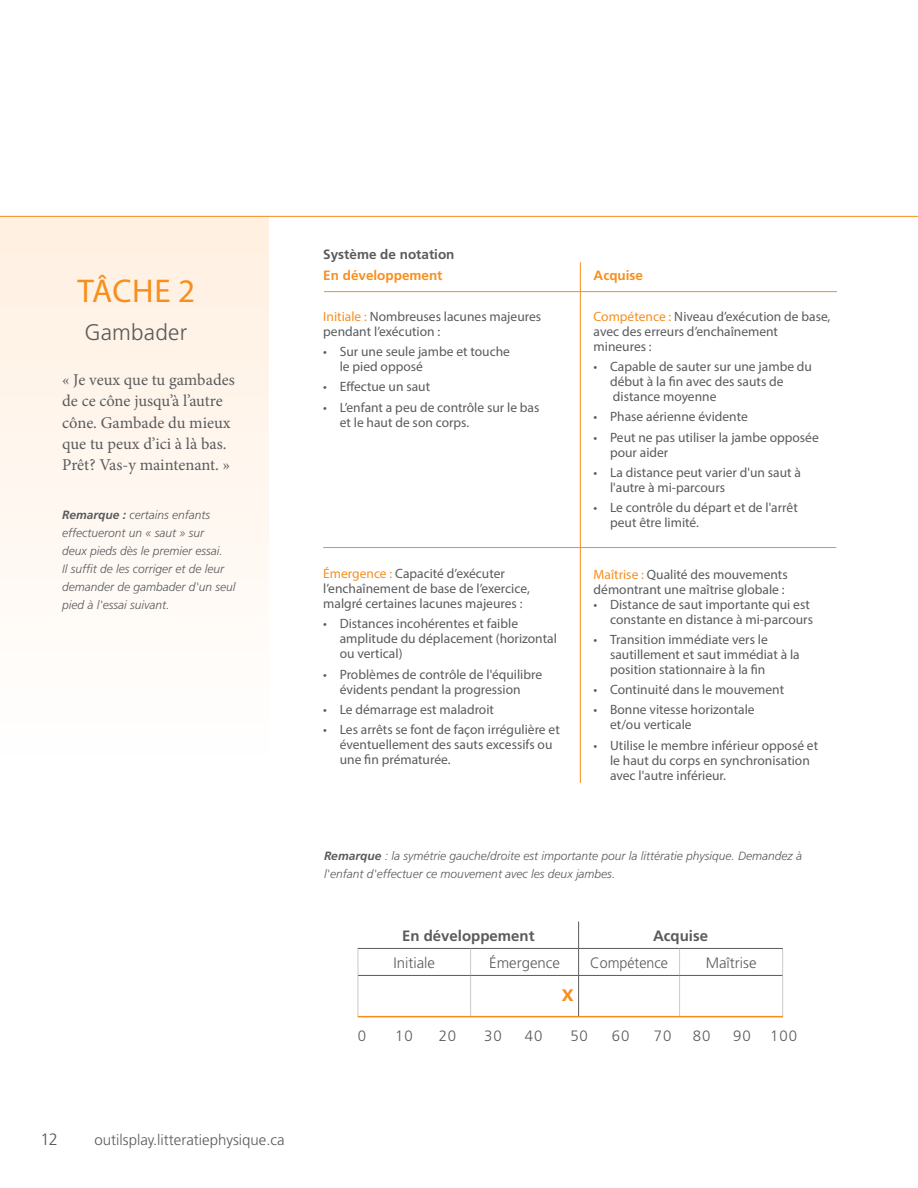
<style>
.page{position:relative;width:918px;height:1188px;background:#fff}
.page>*{position:absolute;margin:0;border:0;box-sizing:border-box;transform-origin:0 0}
.t1{font:33px "Myriad Pro";letter-spacing:.01em;color:#f78f1e}
.t2{font:600 24px "Myriad Pro";color:#f78f1e}
.t3{font:300 22.5px "Frutiger LT Std";letter-spacing:.01em;color:#5a5b5d}
.t4{font:16.5px/21px "Minion Pro";color:#5a5b5d}
.t5{font:300 16.5px "Frutiger LT Std";color:#5a5b5d}
.t6{font:300 15px "Frutiger LT Std";color:#5a5b5d}
.t7{font:700 15px "Frutiger LT Std";color:#5a5b5d}
.t8{font:300 15px "Frutiger LT Std";color:#5a5b5d;scale:.95 1}
.t9{font:13.5px/15px "Myriad Pro";color:#5a5b5d}
.t10{font:700 13.5px "Frutiger LT Std";color:#f78f1e}
.t11{font:700 13.5px "Frutiger LT Std";color:#5a5b5d}
.t12{font:italic 300 12px/18px "Frutiger LT Std";color:#5a5b5d}
.s1{font-weight:700}
.s2{color:#f78f1e}
</style>
<div class="page">
<div style="left:853px;top:1034px;width:34px;height:34px;border:2px solid #fff;border-radius:50%"></div>
<div style="left:854px;top:117px;width:34px;height:34px;border:2px solid #fff;border-radius:50%"></div>
<div style="left:854px;top:576px;width:34px;height:34px;border:2px solid #fff;border-radius:50%"></div>
<div style="left:0;top:216px;width:269px;height:540px;background:linear-gradient(to bottom,#fff0e1,#fffefe)"></div>
<hr style="left:323px;top:547px;width:513px;height:1px;background:#f78f1e">
<hr style="left:580px;top:262px;width:1px;height:521px;background:#f78f1e">
<hr style="left:324px;top:291px;width:513px;height:1px;background:#f78f1e">
<hr style="left:0;top:216px;width:918px;height:1px;background:#f78f1e">
<svg style="left:358px;top:949px;width:1px;height:26px"></svg>
<svg style="left:470px;top:949px;width:1px;height:26px"></svg>
<svg style="left:679px;top:949px;width:1px;height:26px"></svg>
<svg style="left:782px;top:949px;width:1px;height:26px"></svg>
<hr style="left:358px;top:975px;width:1px;height:42px;background:#c9cacc">
<hr style="left:470px;top:976px;width:1px;height:41px;background:#c9cacc">
<hr style="left:679px;top:976px;width:1px;height:41px;background:#c9cacc">
<hr style="left:782px;top:975px;width:1px;height:42px;background:#c9cacc">
<hr style="left:358px;top:975px;width:113px;height:1px;background:#5a5b5d">
<hr style="left:471px;top:975px;width:108px;height:1px;background:#5a5b5d">
<hr style="left:579px;top:975px;width:101px;height:1px;background:#5a5b5d">
<hr style="left:680px;top:975px;width:102px;height:1px;background:#5a5b5d">
<hr style="left:358px;top:948px;width:113px;height:1px;background:#5a5b5d">
<hr style="left:471px;top:948px;width:108px;height:1px;background:#5a5b5d">
<hr style="left:579px;top:948px;width:101px;height:1px;background:#5a5b5d">
<hr style="left:680px;top:948px;width:103px;height:1px;background:#5a5b5d">
<svg style="left:578px;top:921px;width:1px;height:54px"></svg>
<hr style="left:578px;top:976px;width:1px;height:41px;background:#5a5b5d">
<hr style="left:358px;top:1016px;width:425px;height:1px;background:#f78f1e">
<h1 class="t1" style="left:78px;top:271px;width:119px">TÂCHE 2</h1>
<h3 class="t3" style="left:84px;top:319px;width:104px">Gambader</h3>
<p class="t4" style="left:62px;top:370px;width:174px">« Je veux que tu gambades de ce cône jusqu’à l’autre cône. Gambade du mieux que tu peux d’ici à là bas.<br>Prêt? Vas-y maintenant. »</p>
<p class="t12" style="left:62px;top:506px;width:175px"><span class="s1">Remarque :</span> certains enfants effectueront un « saut » sur<br>deux pieds dès le premier essai.<br>Il suffit de les corriger et de leur demander de gambader d'un seul pied à l'essai suivant.</p>
<p class="t5" style="left:40px;top:1130px;width:19px">12</p>
<p class="t6" style="left:94px;top:1131px;width:192px">outilsplay.litteratiephysique.ca</p>
<p class="t11" style="left:323px;top:246px;width:133px">Système de notation</p>
<p class="t10" style="left:323px;top:268px;width:121px">En développement</p>
<p class="t9" style="left:323px;top:309px;width:219px"><span class="s2">Initiale :</span> Nombreuses lacunes majeures pendant l’exécution :</p>
<p class="t9" style="left:340px;top:344px;width:172px;text-indent:-16px">• Sur une seule jambe et touche le pied opposé</p>
<p class="t9" style="left:323px;top:379px;width:108px">• Effectue un saut</p>
<p class="t9" style="left:340px;top:399px;width:201px;text-indent:-16px">• L’enfant a peu de contrôle sur le bas et le haut de son corps.</p>
<p class="t9" style="left:323px;top:566px;width:208px"><span class="s2">Émergence :</span> Capacité d’exécuter l’enchaînement de base de l’exercice, malgré certaines lacunes majeures :</p>
<p class="t9" style="left:340px;top:616px;width:219px;text-indent:-16px">• Distances incohérentes et faible amplitude du déplacement (horizontal ou vertical)</p>
<p class="t9" style="left:323px;top:666px;width:220px;text-align:center">• Problèmes de contrôle de l'équilibre évidents pendant la progression</p>
<p class="t9" style="left:323px;top:702px;width:172px">• Le démarrage est maladroit</p>
<p class="t9" style="left:340px;top:722px;width:222px;text-indent:-16px">• Les arrêts se font de façon irrégulière et éventuellement des sauts excessifs ou une fin prématurée.</p>
<p class="t10" style="left:594px;top:268px;width:51px">Acquise</p>
<p class="t9" style="left:594px;top:309px;width:238px"><span class="s2">Compétence :</span> Niveau d’exécution de base, avec des erreurs d’enchaînement mineures :</p>
<p class="t9" style="left:610px;top:359px;width:203px;text-indent:-16px">• Capable de sauter sur une jambe du début à la fin avec des sauts de distance moyenne</p>
<p class="t9" style="left:594px;top:409px;width:156px">• Phase aérienne évidente</p>
<p class="t9" style="left:610px;top:429px;width:210px;text-indent:-16px">• Peut ne pas utiliser la jambe opposée pour aider</p>
<p class="t9" style="left:610px;top:465px;width:192px;text-indent:-16px">• La distance peut varier d'un saut à l'autre à mi-parcours</p>
<p class="t9" style="left:610px;top:500px;width:189px;text-indent:-16px">• Le contrôle du départ et de l'arrêt peut être limité.</p>
<p class="t9" style="left:594px;top:566px;width:196px"><span class="s2">Maîtrise :</span> Qualité des mouvements démontrant une maîtrise globale :</p>
<p class="t9" style="left:594px;top:596px;width:221px;text-align:right">• Distance de saut importante qui est constante en distance à mi-parcours</p>
<p class="t9" style="left:610px;top:632px;width:191px;text-indent:-16px">• Transition immédiate vers le sautillement et saut immédiat à la position stationnaire à la fin</p>
<p class="t9" style="left:594px;top:682px;width:192px">• Continuité dans le mouvement</p>
<p class="t9" style="left:610px;top:702px;width:146px;text-indent:-16px">• Bonne vitesse horizontale et/ou verticale</p>
<p class="t9" style="left:610px;top:737px;width:210px;text-indent:-16px">• Utilise le membre inférieur opposé et le haut du corps en synchronisation avec l'autre inférieur.</p>
<p class="t12" style="left:324px;top:846px;width:480px"><span class="s1">Remarque</span> : la symétrie gauche/droite est importante pour la littératie physique. Demandez à l'enfant d'effectuer ce mouvement avec les deux jambes.</p>
<p class="t7" style="left:402px;top:927px;width:134px">En développement</p>
<p class="t7" style="left:653px;top:927px;width:56px">Acquise</p>
<p class="t6" style="left:393px;top:954px;width:43px">Initiale</p>
<p class="t6" style="left:489px;top:954px;width:72px">Émergence</p>
<p class="t8" style="left:590px;top:954px;width:83px">Compétence</p>
<p class="t6" style="left:706px;top:954px;width:52px">Maîtrise</p>
<h2 class="t2" style="left:562px;top:977px;width:13px">x</h2>
<p class="t6" style="left:358px;top:1027px;width:10px">0</p>
<p class="t6" style="left:395px;top:1027px;width:19px">10</p>
<p class="t6" style="left:439px;top:1027px;width:19px">20</p>
<p class="t6" style="left:484px;top:1027px;width:19px">30</p>
<p class="t6" style="left:525px;top:1027px;width:19px">40</p>
<p class="t6" style="left:570px;top:1027px;width:19px">50</p>
<p class="t6" style="left:612px;top:1027px;width:19px">60</p>
<p class="t6" style="left:654px;top:1027px;width:19px">70</p>
<p class="t6" style="left:693px;top:1027px;width:19px">80</p>
<p class="t6" style="left:733px;top:1027px;width:19px">90</p>
<p class="t6" style="left:770px;top:1027px;width:28px">100</p>
</div>
